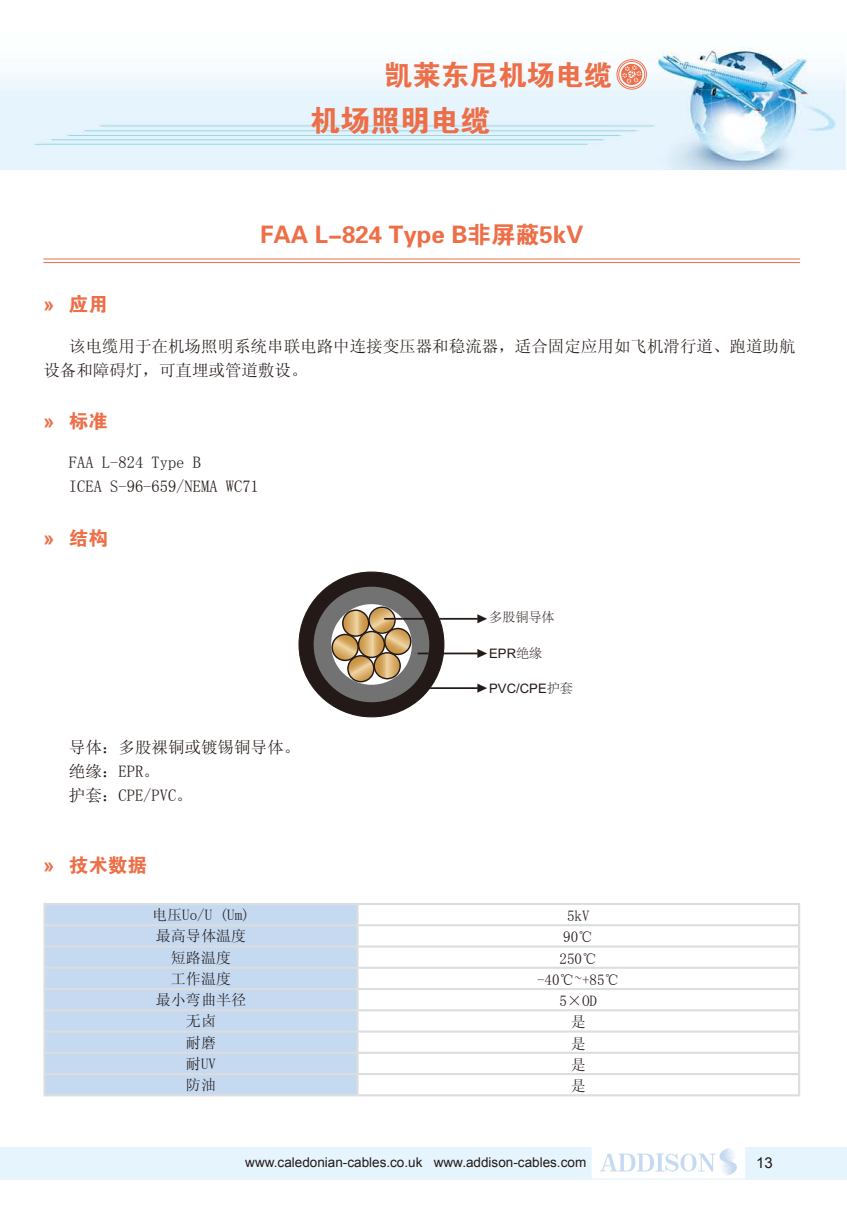
<style>
.page{position:relative;width:847px;height:1212px;background:#fff}
.page>*{position:absolute;margin:0;border:0;box-sizing:border-box;transform-origin:0 0}
.t1{font:30px "FZDHTJW GB1 0";color:#ed6e47}
.t2{font:28.5px "FZDHTJW GB1 0";color:#ed6e47}
.t3{font:24px "FZDHTJW GB1 0";color:#ed6e47}
.t4{font:19.5px "FZDHTJW GB1 0";color:#ed6e47}
.t5{font:16.5px/24px "Sim Sun";color:#231916}
.t6{font:15px "Sim Sun";color:#231916}
.t7{font:15px "Arial";color:#231916}
.t8{font:13.5px "Arial";color:#231916}
.t9{font:13.05px "Arial";color:#231916}
.t10{font:13.05px "Adobe Song Std Light GBK EUC H";color:#231916}
.s1{font-family:"Arial";font-weight:700}
.s2{font-family:"Adobe Song Std Light GBK EUC H"}
</style>
<div class="page">
<div style="left:0;top:1147px;width:846px;height:32px;background:#e6f5fd"></div>
<img style="left:0;top:46px;width:846px;height:124px">
<div style="left:591px;top:1144px;width:153px;height:35px;background:#fff"></div>
<svg style="left:600px;top:1148px;width:137px;height:27px"></svg>
<svg style="left:616px;top:59px;width:30px;height:31px"></svg>
<hr style="left:43px;top:259px;width:756px;height:1px;background:#ed6e47">
<hr style="left:43px;top:262px;width:756px;height:1px;background:#ed6e47">
<div style="left:45px;top:905px;width:311px;height:189px;background:#c5daf1"></div>
<hr style="left:43px;top:924px;width:314px;height:2px;background:#dcdddd">
<hr style="left:357px;top:924px;width:442px;height:2px;background:#dcdddd">
<hr style="left:43px;top:945px;width:314px;height:2px;background:#dcdddd">
<hr style="left:357px;top:945px;width:442px;height:2px;background:#dcdddd">
<hr style="left:43px;top:967px;width:314px;height:2px;background:#dcdddd">
<hr style="left:357px;top:967px;width:442px;height:2px;background:#dcdddd">
<hr style="left:43px;top:988px;width:314px;height:2px;background:#dcdddd">
<hr style="left:357px;top:988px;width:442px;height:2px;background:#dcdddd">
<hr style="left:43px;top:1009px;width:314px;height:2px;background:#dcdddd">
<hr style="left:357px;top:1009px;width:442px;height:2px;background:#dcdddd">
<hr style="left:43px;top:1030px;width:314px;height:2px;background:#dcdddd">
<hr style="left:357px;top:1030px;width:442px;height:2px;background:#dcdddd">
<hr style="left:43px;top:1052px;width:314px;height:2px;background:#dcdddd">
<hr style="left:357px;top:1052px;width:442px;height:2px;background:#dcdddd">
<hr style="left:43px;top:1073px;width:314px;height:2px;background:#dcdddd">
<hr style="left:357px;top:1073px;width:442px;height:2px;background:#dcdddd">
<hr style="left:43px;top:903px;width:314px;height:2px;background:#dcdddd">
<svg style="left:43px;top:905px;width:2px;height:40px"></svg>
<hr style="left:43px;top:947px;width:2px;height:20px;background:#dcdddd">
<svg style="left:43px;top:969px;width:2px;height:61px"></svg>
<hr style="left:43px;top:1032px;width:2px;height:20px;background:#dcdddd">
<svg style="left:43px;top:1054px;width:2px;height:40px"></svg>
<hr style="left:43px;top:1094px;width:314px;height:2px;background:#dcdddd">
<hr style="left:357px;top:903px;width:442px;height:2px;background:#dcdddd">
<svg style="left:356px;top:905px;width:2px;height:40px"></svg>
<svg style="left:797px;top:905px;width:2px;height:40px"></svg>
<hr style="left:356px;top:947px;width:2px;height:20px;background:#dcdddd">
<hr style="left:797px;top:947px;width:2px;height:20px;background:#dcdddd">
<svg style="left:356px;top:969px;width:2px;height:61px"></svg>
<svg style="left:797px;top:969px;width:2px;height:61px"></svg>
<hr style="left:356px;top:1032px;width:2px;height:20px;background:#dcdddd">
<hr style="left:797px;top:1032px;width:2px;height:20px;background:#dcdddd">
<svg style="left:356px;top:1054px;width:2px;height:40px"></svg>
<svg style="left:798px;top:1054px;width:1px;height:40px"></svg>
<hr style="left:357px;top:1094px;width:442px;height:2px;background:#dcdddd">
<svg style="left:298px;top:571px;width:189px;height:146px"></svg>
<h2 class="t2" style="left:384px;top:59px;width:229px">凯莱东尼机场电缆</h2>
<h1 class="t1" style="left:310px;top:104px;width:182px">机场照明电缆</h1>
<h3 class="t3" style="left:260px;top:221px;width:324px">FAA L-824 Type B非屏蔽5kV</h3>
<p class="t4" style="left:43px;top:294px;width:66px"><span class="s1">»</span> 应用</p>
<p class="t5" style="left:43px;top:334px;width:753px;text-indent:26px">该电缆用于在机场照明系统串联电路中连接变压器和稳流器，适合固定应用如飞机滑行道、跑道助航设备和障碍灯，可直埋或管道敷设。</p>
<p class="t4" style="left:43px;top:411px;width:66px"><span class="s1">»</span> 标准</p>
<p class="t5" style="left:69px;top:450px;width:191px">FAA L-824 Type B<br>ICEA S-96-659/NEMA WC71</p>
<p class="t4" style="left:43px;top:527px;width:66px"><span class="s1">»</span> 结构</p>
<p class="t5" style="left:69px;top:735px;width:232px">导体：多股裸铜或镀锡铜导体。绝缘：EPR。<br>护套：CPE/PVC。</p>
<p class="t4" style="left:43px;top:855px;width:105px"><span class="s1">»</span> 技术数据</p>
<p class="t10" style="left:489px;top:611px;width:67px">多股铜导体</p>
<p class="t9" style="left:489px;top:645px;width:55px">EPR<span class="s2">绝缘</span></p>
<p class="t9" style="left:489px;top:680px;width:85px">PVC/CPE<span class="s2">护套</span></p>
<p class="t6" style="left:152px;top:907px;width:99px">电压Uo/U (Um)</p>
<p class="t6" style="left:566px;top:908px;width:24px">5kV</p>
<p class="t6" style="left:156px;top:928px;width:91px">最高导体温度</p>
<p class="t6" style="left:563px;top:929px;width:31px">90℃</p>
<p class="t6" style="left:171px;top:950px;width:61px">短路温度</p>
<p class="t6" style="left:559px;top:951px;width:39px">250℃</p>
<p class="t6" style="left:171px;top:971px;width:61px">工作温度</p>
<p class="t6" style="left:536px;top:972px;width:84px">-40℃~+85℃</p>
<p class="t6" style="left:156px;top:992px;width:91px">最小弯曲半径</p>
<p class="t6" style="left:559px;top:993px;width:39px">5×OD</p>
<p class="t6" style="left:186px;top:1013px;width:31px">无卤</p>
<p class="t6" style="left:570px;top:1014px;width:16px">是</p>
<p class="t6" style="left:186px;top:1035px;width:31px">耐磨</p>
<p class="t6" style="left:570px;top:1036px;width:16px">是</p>
<p class="t6" style="left:186px;top:1056px;width:31px">耐UV</p>
<p class="t6" style="left:570px;top:1057px;width:16px">是</p>
<p class="t6" style="left:186px;top:1077px;width:31px">防油</p>
<p class="t6" style="left:570px;top:1078px;width:16px">是</p>
<p class="t8" style="left:245px;top:1153px;width:342px">www.caledonian-cables.co.uk www.addison-cables.com</p>
<p class="t7" style="left:755px;top:1153px;width:18px">13</p>
</div>
